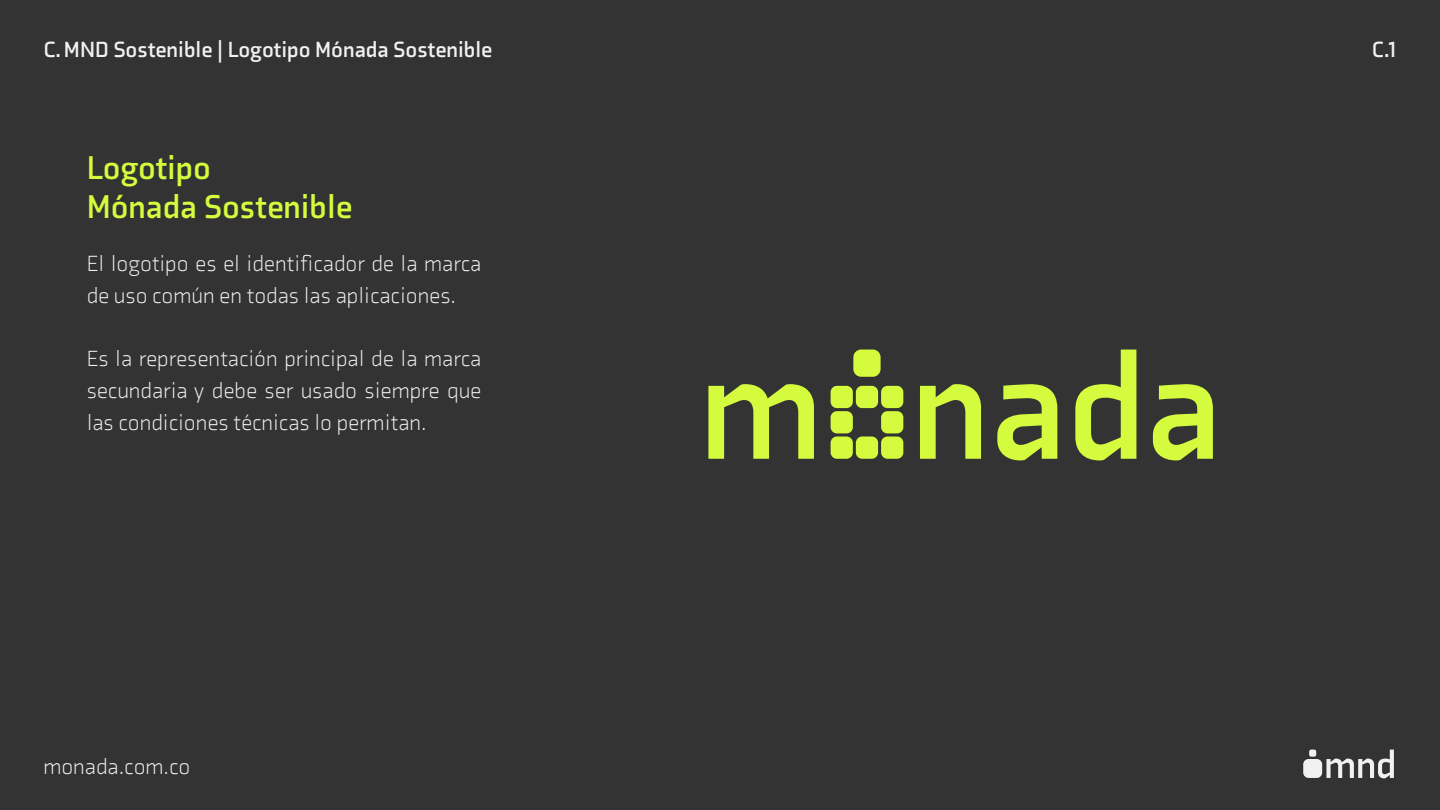
<style>
.page{position:relative;width:1440px;height:810px;background:#333}
.page>*{position:absolute;margin:0;border:0;box-sizing:border-box;transform-origin:0 0}
.t1{font:700 33.75px/39.2px "Axia";color:#d4fb3d}
.t2{font:300 22.5px/31.7px "Axia";color:#f1f1f1}
.t3{font:700 22.5px "Axia";color:#f1f1f1}
</style>
<div class="page">
<svg style="left:1326px;top:750px;width:68px;height:28px"></svg>
<div style="left:1303px;top:759px;width:19px;height:19px;background:#f1f1f1;border-radius:5px"></div>
<div style="left:1309px;top:750px;width:7px;height:7px;background:#f1f1f1;border-radius:2px"></div>
<svg style="left:708px;top:384px;width:106px;height:75px"></svg>
<svg style="left:920px;top:384px;width:61px;height:75px"></svg>
<svg style="left:997px;top:384px;width:60px;height:76px"></svg>
<svg style="left:1075px;top:350px;width:61px;height:110px"></svg>
<svg style="left:1153px;top:384px;width:60px;height:76px"></svg>
<div style="left:831px;top:386px;width:22px;height:22px;background:#d4fb3d;border-radius:6px"></div>
<div style="left:856px;top:386px;width:22px;height:22px;background:#d4fb3d;border-radius:6px"></div>
<div style="left:881px;top:386px;width:22px;height:22px;background:#d4fb3d;border-radius:6px"></div>
<div style="left:831px;top:411px;width:22px;height:22px;background:#d4fb3d;border-radius:6px"></div>
<div style="left:881px;top:411px;width:22px;height:22px;background:#d4fb3d;border-radius:6px"></div>
<div style="left:831px;top:437px;width:22px;height:22px;background:#d4fb3d;border-radius:6px"></div>
<div style="left:856px;top:437px;width:22px;height:22px;background:#d4fb3d;border-radius:6px"></div>
<div style="left:881px;top:437px;width:22px;height:22px;background:#d4fb3d;border-radius:6px"></div>
<div style="left:853px;top:350px;width:28px;height:27px;background:#d4fb3d;border-radius:8px"></div>
<p class="t3" style="left:43px;top:36px;width:450px">C. MND Sostenible | Logotipo Mónada Sostenible</p>
<p class="t3" style="left:1372px;top:36px;width:26px">C.1</p>
<h1 class="t1" style="left:87px;top:148px;width:267px">Logotipo<br>Mónada Sostenible</h1>
<p class="t2" style="left:87px;top:248px;width:396px">El logotipo es el identificador de la marca de uso común en todas las aplicaciones.</p>
<p class="t2" style="left:87px;top:343px;width:396px;text-align:justify">Es la representación principal de la marca secundaria y debe ser usado siempre que las condiciones técnicas lo permitan.</p>
<p class="t2" style="left:43px;top:750px;width:149px">monada.com.co</p>
</div>
